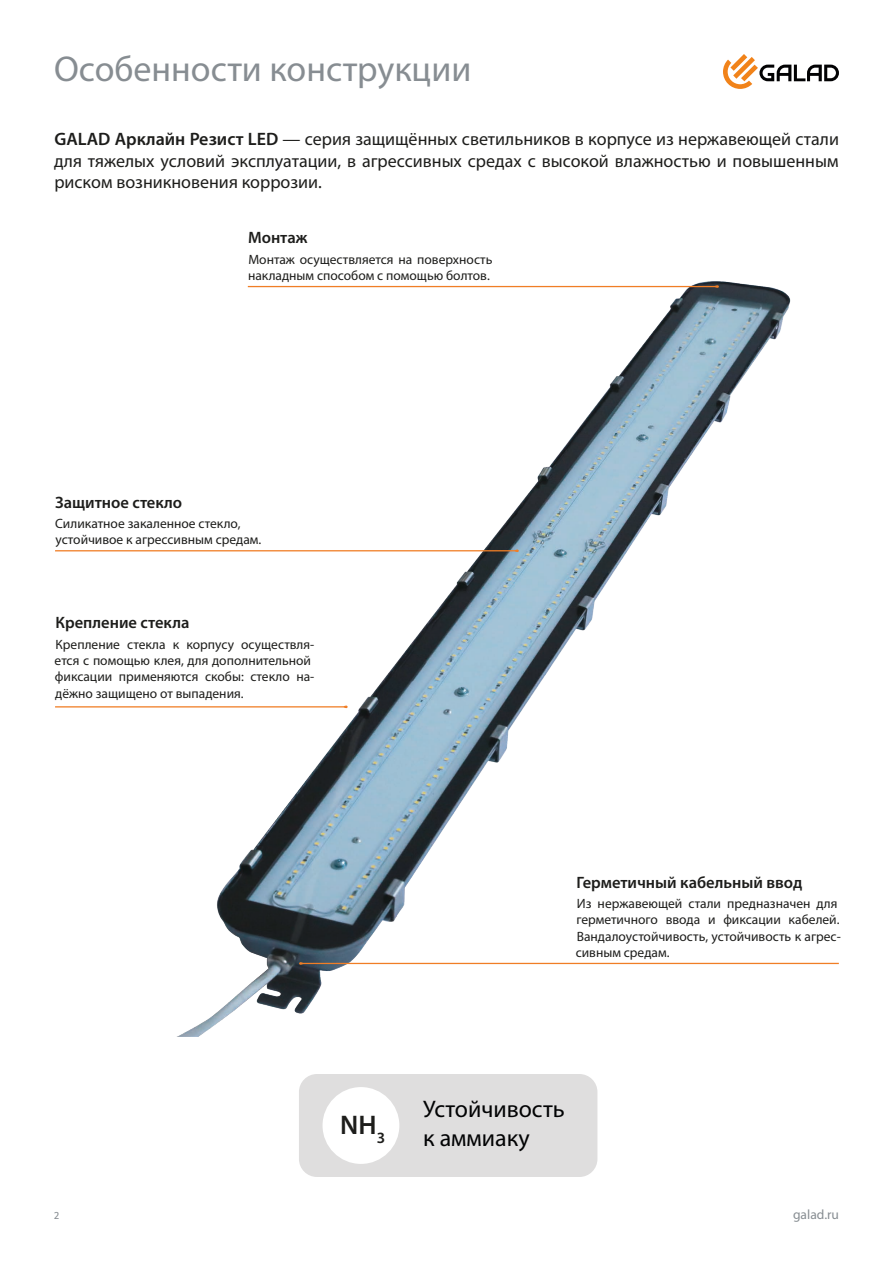
<style>
.page{position:relative;width:893px;height:1263px;background:#fff}
.page>*{position:absolute;margin:0;border:0;box-sizing:border-box;transform-origin:0 0}
.t1{font:36px "Myriad Pro";color:#878d92}
.t2{font:600 27px "Myriad Pro";color:#1d1d1b}
.t3{font:24px "Myriad Pro";color:#020304}
.t4{font:18px/21.6px "Myriad Pro";color:#1d1d1b;text-align:justify}
.t5{font:600 16.5px "Myriad Pro";color:#1d1d1b}
.t6{font:13.5px/16.2px "Myriad Pro";color:#1d1d1b}
.t7{font:13.5px "Myriad Pro";color:#878d92}
.t8{font:10.5px "Fira Sans";color:#858b90}
.s1{font-weight:600}
</style>
<div class="page">
<img style="left:179px;top:281px;width:612px;height:755px">
<svg style="left:723px;top:54px;width:116px;height:35px"></svg>
<svg style="left:248px;top:285px;width:471px;height:3px"></svg>
<svg style="left:55px;top:549px;width:464px;height:3px"></svg>
<svg style="left:55px;top:706px;width:293px;height:2px"></svg>
<svg style="left:299px;top:962px;width:540px;height:3px"></svg>
<div style="left:299px;top:1074px;width:298px;height:103px;background:#dfdede;border-radius:18px"></div>
<div style="left:323px;top:1087px;width:76px;height:77px;background:#fff;border-radius:50%"></div>
<p class="t1" style="left:54px;top:47px;width:419px">Особенности конструкции</p>
<p class="t4" style="left:54px;top:128px;width:786px"><span class="s1">GALAD Арклайн Резист LED</span> — серия защищённых светильников в корпусе из нержавеющей стали для тяжелых условий эксплуатации, в агрессивных средах с высокой влажностью и повышенным риском возникновения коррозии.</p>
<p class="t5" style="left:248px;top:227px;width:61px">Монтаж</p>
<p class="t6" style="left:248px;top:251px;width:246px">Монтаж осуществляется на поверхность накладным способом с помощью болтов.</p>
<p class="t5" style="left:55px;top:492px;width:129px">Защитное стекло</p>
<p class="t6" style="left:55px;top:515px;width:187px">Силикатное закаленное стекло,</p>
<p class="t6" style="left:55px;top:532px;width:207px">устойчивое к агрессивным средам.</p>
<p class="t5" style="left:55px;top:612px;width:135px">Крепление стекла</p>
<p class="t6" style="left:55px;top:636px;width:261px">Крепление стекла к корпусу осуществля&shy;ется с помощью клея, для дополнительной фиксации применяются скобы: стекло на&shy;дёжно защищено от выпадения.</p>
<p class="t5" style="left:577px;top:872px;width:227px">Герметичный кабельный ввод</p>
<p class="t6" style="left:576px;top:895px;width:267px">Из нержавеющей стали предназначен для герметичного ввода и фиксации кабелей.<br>Вандалоустойчивость, устойчивость к агрес&shy;сивным средам.</p>
<p class="t2" style="left:340px;top:1108px;width:46px">NH<sub>3</sub></p>
<p class="t3" style="left:423px;top:1094px;width:143px">Устойчивость</p>
<p class="t3" style="left:423px;top:1123px;width:108px">к аммиаку</p>
<p class="t8" style="left:54px;top:1207px;width:7px">2</p>
<p class="t7" style="left:793px;top:1206px;width:47px">galad.ru</p>
</div>
